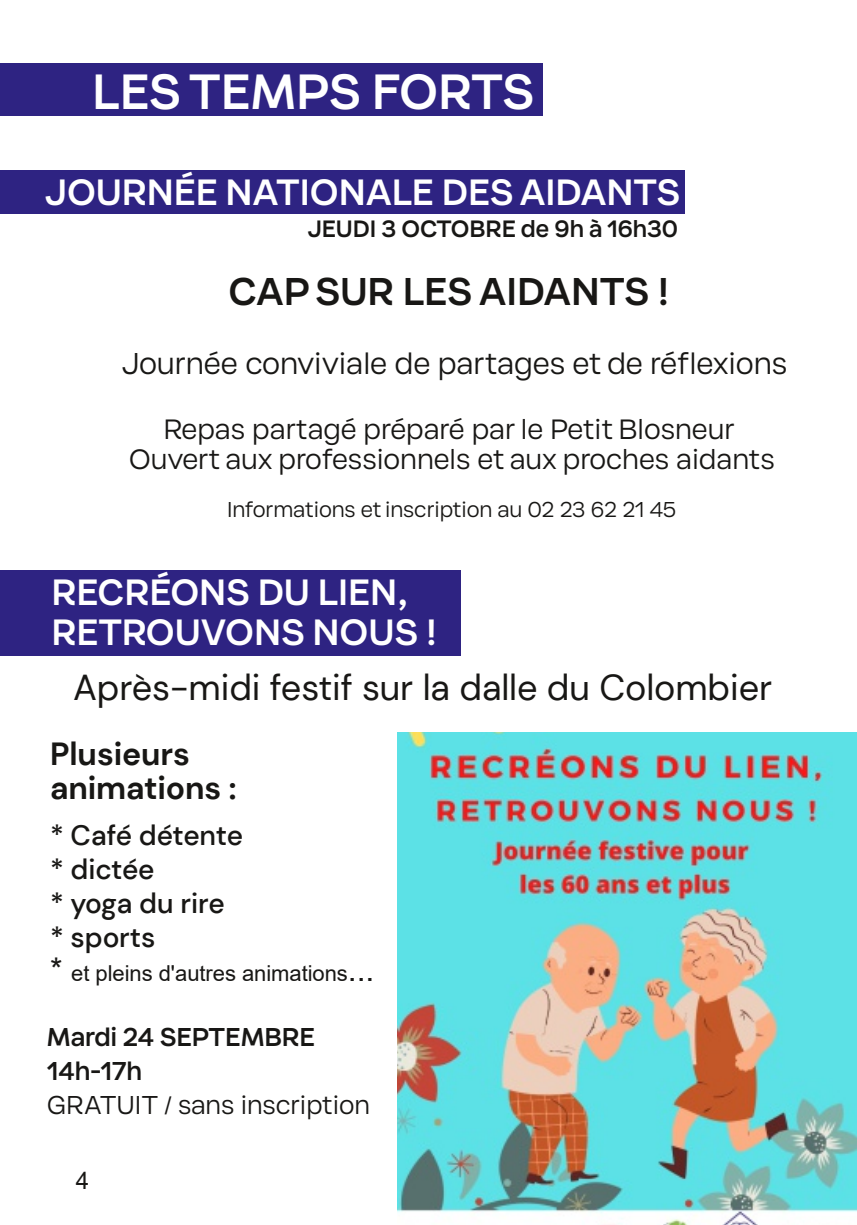
<style>
.page{position:relative;width:857px;height:1225px;background:#fff}
.page>*{position:absolute;margin:0;border:0;box-sizing:border-box;transform-origin:0 0}
.t1{font:500 46px "Condate";letter-spacing:-.005em;color:#fff}
.t2{font:36px "DM Sans";letter-spacing:-.005em;color:#181715}
.t3{font:500 36px "Condate";letter-spacing:-.005em;color:#181715}
.t4{font:500 34px/40px "Condate";letter-spacing:-.005em;color:#fff}
.t5{font:700 32px/34px "DM Sans";letter-spacing:-.005em;color:#181715}
.t6{font:300 28px "Condate";letter-spacing:-.005em;color:#181715}
.t7{font:500 28px/34px "DM Sans";letter-spacing:-.005em;color:#181715}
.t8{font:300 26px/30px "Condate";letter-spacing:-.005em;color:#181715;text-align:center}
.t9{font:500 24px/34px "Condate";letter-spacing:-.005em;color:#181715}
.t10{font:24px "Arial";color:#181715}
.t11{font:22px "Arial";color:#181715}
.t12{font:500 22px "Condate";letter-spacing:-.005em;color:#181715}
.t13{font:300 20px "Condate";letter-spacing:-.01em;color:#181715}
.s1{font-size:32px}
.s2{font-weight:300}
.s3{font-family:"Arial";font-weight:400}
</style>
<div class="page">
<img style="left:397px;top:732px;width:459px;height:493px">
<div style="left:0;top:570px;width:460px;height:85px;background:#2e2382"></div>
<div style="left:0;top:171px;width:684px;height:43px;background:#2e2382"></div>
<div style="left:0;top:63px;width:543px;height:53px;background:#2e2382"></div>
<h1 class="t1" style="left:92px;top:73px;width:443px">LES TEMPS FORTS</h1>
<h3 class="t4" style="left:45px;top:175px;width:636px">JOURNÉE NATIONALE DES AIDANTS</h3>
<p class="t12" style="left:308px;top:220px;width:371px">JEUDI 3 OCTOBRE de 9h à 16h30</p>
<h2 class="t3" style="left:228px;top:277px;width:442px">CAP SUR LES AIDANTS !</h2>
<p class="t6" style="left:122px;top:352px;width:666px">Journée conviviale de partages et de réflexions</p>
<p class="t8" style="left:129px;top:417px;width:647px">Repas partagé préparé par le Petit Blosneur<br>Ouvert aux professionnels et aux proches aidants</p>
<p class="t13" style="left:227px;top:501px;width:450px">Informations et inscription au 02 23 62 21 45</p>
<h3 class="t4" style="left:51px;top:575px;width:387px">RECRÉONS DU LIEN,<br>RETROUVONS NOUS !</h3>
<h2 class="t2" style="left:73px;top:664px;width:700px">Après-midi festif sur la dalle du Colombier</h2>
<p class="t5" style="left:50px;top:737px;width:188px">Plusieurs animations :</p>
<p class="t7" style="left:50px;top:818px;width:194px">* Café détente * dictée<br>* yoga du rire * sports</p>
<p class="t11" style="left:50px;top:961px;width:326px"><span class="s1">*</span> et pleins d'autres animations<span class="s1">...</span></p>
<p class="t9" style="left:47px;top:1022px;width:324px">Mardi 24 SEPTEMBRE<br>14h-17h<br><span class="s2">GRATUIT</span> <span class="s3">/</span> <span class="s2">sans inscription</span></p>
<p class="t10" style="left:76px;top:1167px;width:15px">4</p>
</div>
